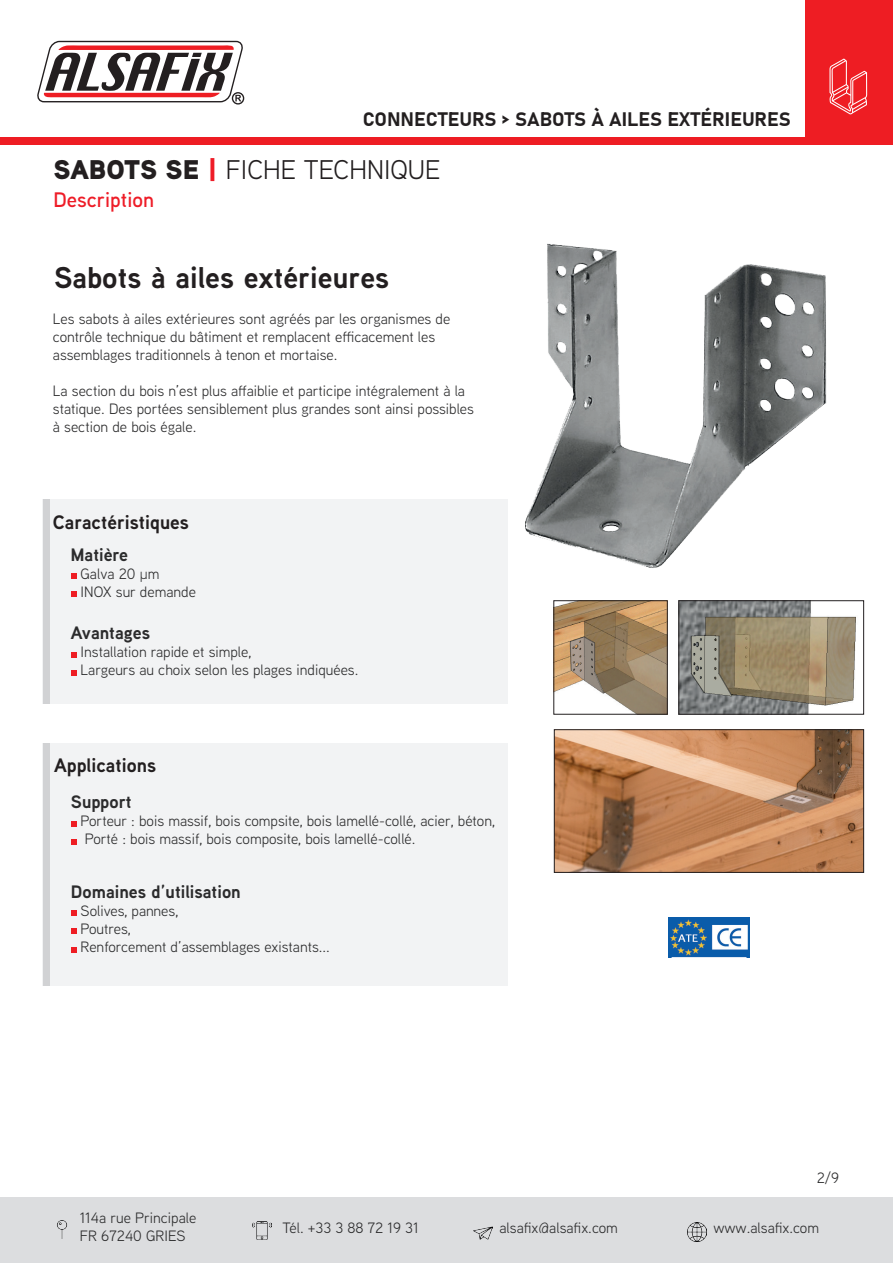
<style>
.page{position:relative;width:893px;height:1263px;background:#fff}
.page>*{position:absolute;margin:0;border:0;box-sizing:border-box;transform-origin:0 0}
.t1{font:700 30px "Aaux Next";color:#231f20}
.t2{font:27px "Aaux Next";color:#231f20}
.t3{font:600 21px "Aaux Next";color:#ee1c27}
.t4{font:19.5px "Bahnschrift";color:#231f20}
.t5{font:700 19.5px "Aaux Next";color:#231f20}
.t6{font:700 18px "Aaux Next";color:#2b2b2c}
.t7{font:15px/18px "Aaux Next";color:#2b2b2c}
.s1{font-weight:900}
.s2{font-weight:900;color:#ee1c27}
</style>
<div class="page">
<div style="left:0;top:1198px;width:893px;height:65px;background:#dcdddf"></div>
<img style="left:57px;top:1220px;width:10px;height:19px">
<img style="left:688px;top:1222px;width:19px;height:19px">
<img style="left:474px;top:1226px;width:18px;height:14px">
<img style="left:253px;top:1221px;width:18px;height:19px">
<div style="left:232px;top:92px;width:12px;height:13px;border:1px solid #231f20;border-radius:50%"></div>
<svg style="left:37px;top:40px;width:208px;height:63px"></svg>
<div style="left:0;top:137px;width:893px;height:8px;background:#ee1d23"></div>
<div style="left:805px;top:0;width:88px;height:139px;background:#ee1d23"></div>
<svg style="left:829px;top:59px;width:38px;height:55px"></svg>
<img style="left:525px;top:243px;width:302px;height:325px">
<img style="left:555px;top:602px;width:111px;height:111px">
<div style="left:553px;top:600px;width:115px;height:115px;border:1px solid #231f20"></div>
<img style="left:680px;top:602px;width:176px;height:111px">
<div style="left:678px;top:600px;width:186px;height:115px;border:1px solid #231f20"></div>
<img style="left:556px;top:731px;width:306px;height:140px">
<div style="left:554px;top:729px;width:310px;height:144px;border:1px solid #231f20"></div>
<div style="left:43px;top:500px;width:465px;height:204px;background:#f2f3f4"></div>
<div style="left:43px;top:743px;width:465px;height:242px;background:#f2f3f4"></div>
<div style="left:43px;top:500px;width:6px;height:204px;background:#d1d2d4"></div>
<div style="left:43px;top:743px;width:6px;height:242px;background:#d1d2d4"></div>
<img style="left:669px;top:917px;width:80px;height:40px">
<svg style="left:71px;top:573px;width:5px;height:6px"></svg>
<svg style="left:71px;top:591px;width:5px;height:6px"></svg>
<svg style="left:71px;top:652px;width:5px;height:5px"></svg>
<svg style="left:71px;top:670px;width:5px;height:5px"></svg>
<svg style="left:71px;top:821px;width:5px;height:5px"></svg>
<svg style="left:71px;top:839px;width:5px;height:5px"></svg>
<svg style="left:71px;top:911px;width:5px;height:5px"></svg>
<svg style="left:71px;top:929px;width:5px;height:5px"></svg>
<svg style="left:71px;top:947px;width:5px;height:5px"></svg>
<h3 class="t4" style="left:363px;top:104px;width:430px">CONNECTEURS &gt; SABOTS À AILES EXTÉRIEURES</h3>
<h2 class="t2" style="left:54px;top:151px;width:389px"><span class="s1">SABOTS SE</span> <span class="s2">|</span> FICHE TECHNIQUE</h2>
<h3 class="t3" style="left:54px;top:185px;width:102px">Description</h3>
<h1 class="t1" style="left:54px;top:256px;width:337px">Sabots à ailes extérieures</h1>
<p class="t7" style="left:53px;top:309px;width:399px">Les sabots à ailes extérieures sont agréés par les organismes de contrôle technique du bâtiment et remplacent efficacement les assemblages traditionnels à tenon et mortaise.</p>
<p class="t7" style="left:53px;top:381px;width:423px">La section du bois n’est plus affaiblie et participe intégralement à la statique. Des portées sensiblement plus grandes sont ainsi possibles à section de bois égale.</p>
<h3 class="t5" style="left:53px;top:508px;width:138px">Caractéristiques</h3>
<p class="t6" style="left:71px;top:542px;width:59px">Matière</p>
<p class="t7" style="left:81px;top:564px;width:117px">Galva 20 μm<br>INOX sur demande</p>
<p class="t6" style="left:71px;top:620px;width:81px">Avantages</p>
<p class="t7" style="left:81px;top:643px;width:279px">Installation rapide et simple,<br>Largeurs au choix selon les plages indiquées.</p>
<h3 class="t5" style="left:54px;top:751px;width:104px">Applications</h3>
<p class="t6" style="left:71px;top:789px;width:62px">Support</p>
<p class="t7" style="left:81px;top:812px;width:416px">Porteur : bois massif, bois compsite, bois lamellé-collé, acier, béton,<br>Porté : bois massif, bois composite, bois lamellé-collé.</p>
<p class="t6" style="left:71px;top:879px;width:171px">Domaines d’utilisation</p>
<p class="t7" style="left:81px;top:901px;width:251px">Solives, pannes,<br>Poutres,<br>Renforcement d’assemblages existants...</p>
<p class="t7" style="left:817px;top:1168px;width:24px">2/9</p>
<p class="t7" style="left:80px;top:1208px;width:118px">114a rue Principale<br>FR 67240 GRIES</p>
<p class="t7" style="left:283px;top:1218px;width:138px">Tél. +33 3 88 72 19 31</p>
<p class="t7" style="left:499px;top:1218px;width:120px">alsafix@alsafix.com</p>
<p class="t7" style="left:713px;top:1218px;width:107px">www.alsafix.com</p>
</div>
